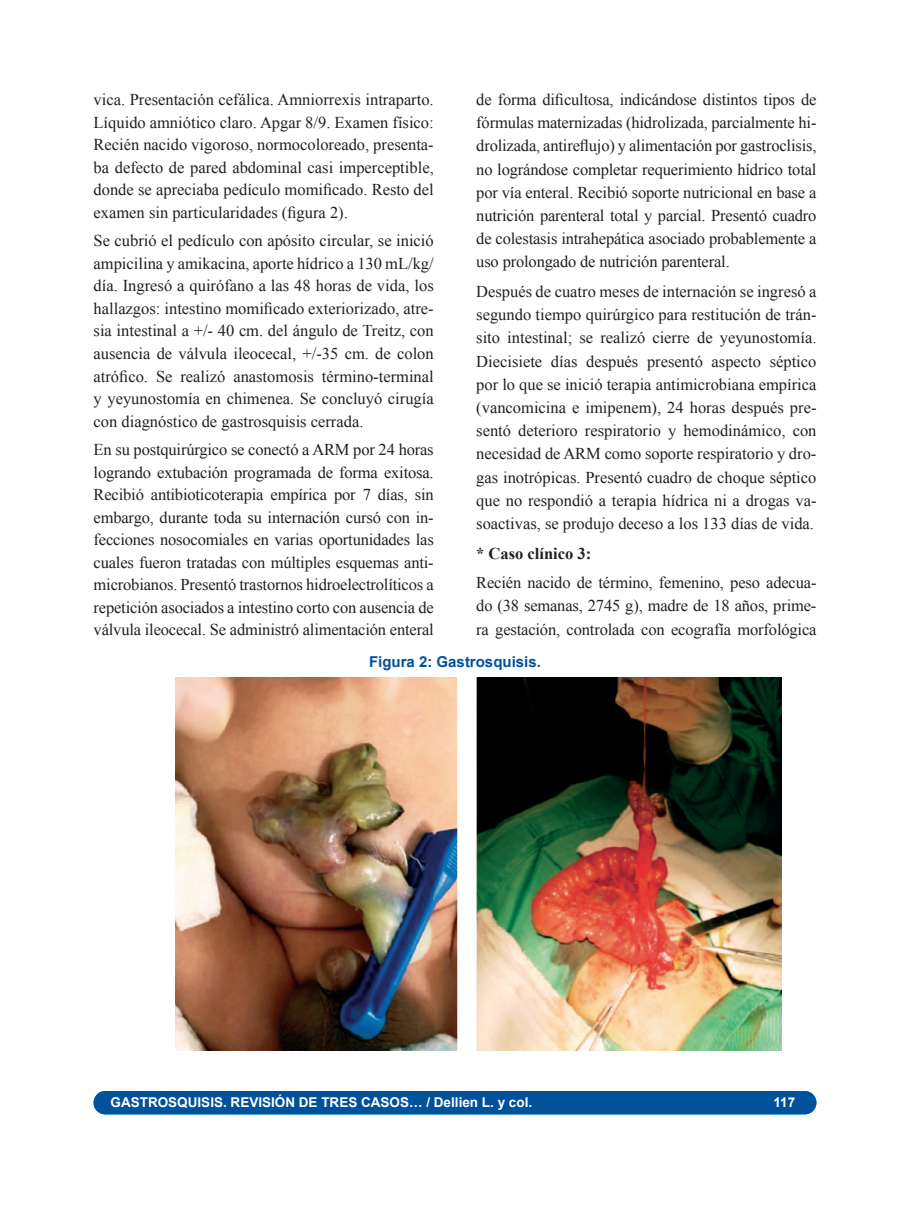
<style>
.page{position:relative;width:910px;height:1208px;background:#fff}
.page>*{position:absolute;margin:0;border:0;box-sizing:border-box;transform-origin:0 0}
.t1{font:16.5px/22.5px "Times New Roman";letter-spacing:-.005em;color:#231f20;text-align:justify}
.t2{font:700 16.5px "Times New Roman";color:#231f20}
.t3{font:700 15px "Arial";color:#01519b}
.t4{font:700 13.5px "Arial";color:#fff}
</style>
<div class="page">
<div style="left:94px;top:1091px;width:722px;height:22px;background:#01519b;border-radius:11px"></div>
<div style="left:94px;top:1091px;width:722px;height:23px;border:2px solid #01519b;border-radius:11px"></div>
<img style="left:176px;top:678px;width:605px;height:372px">
<p class="t1" style="left:94px;top:88px;width:342px">vica. Presentación cefálica. Amniorrexis intraparto.<br>Líquido amniótico claro. Apgar 8/9. Examen físico:<br>Recién nacido vigoroso, normocoloreado, presenta&shy;ba defecto de pared abdominal casi imperceptible, donde se apreciaba pedículo momificado. Resto del examen sin particularidades (figura 2).</p>
<p class="t1" style="left:94px;top:230px;width:342px">Se cubrió el pedículo con apósito circular, se inició ampicilina y amikacina, aporte hídrico a 130 mL/kg/ día. Ingresó a quirófano a las 48 horas de vida, los hallazgos: intestino momificado exteriorizado, atre&shy;sia intestinal a +/- 40 cm. del ángulo de Treitz, con ausencia de válvula ileocecal, +/-35 cm. de colon atrófico. Se realizó anastomosis término-terminal y yeyunostomía en chimenea. Se concluyó cirugía con diagnóstico de gastrosquisis cerrada.</p>
<p class="t1" style="left:94px;top:438px;width:342px">En su postquirúrgico se conectó a ARM por 24 horas logrando extubación programada de forma exitosa.<br>Recibió antibioticoterapia empírica por 7 días, sin embargo, durante toda su internación cursó con in&shy;fecciones nosocomiales en varias oportunidades las cuales fueron tratadas con múltiples esquemas anti&shy;microbianos. Presentó trastornos hidroelectrolíticos a repetición asociados a intestino corto con ausencia de válvula ileocecal. Se administró alimentación enteral</p>
<p class="t1" style="left:476px;top:88px;width:342px;line-height:23.2px">de forma dificultosa, indicándose distintos tipos de fórmulas maternizadas (hidrolizada, parcialmente hi&shy;drolizada, antireflujo) y alimentación por gastroclisis, no lográndose completar requerimiento hídrico total por vía enteral. Recibió soporte nutricional en base a nutrición parenteral total y parcial. Presentó cuadro de colestasis intrahepática asociado probablemente a uso prolongado de nutrición parenteral.</p>
<p class="t1" style="left:476px;top:280px;width:342px;line-height:23.2px">Después de cuatro meses de internación se ingresó a segundo tiempo quirúrgico para restitución de trán&shy;sito intestinal; se realizó cierre de yeyunostomía.<br>Diecisiete días después presentó aspecto séptico por lo que se inició terapia antimicrobiana empírica (vancomicina e imipenem), 24 horas después pre&shy;sentó deterioro respiratorio y hemodinámico, con necesidad de ARM como soporte respiratorio y dro&shy;gas inotrópicas. Presentó cuadro de choque séptico que no respondió a terapia hídrica ni a drogas va&shy;soactivas, se produjo deceso a los 133 días de vida.</p>
<p class="t2" style="left:476px;top:544px;width:117px">* Caso clínico 3:</p>
<p class="t1" style="left:476px;top:571px;width:342px;line-height:23.2px">Recién nacido de término, femenino, peso adecua&shy;do (38 semanas, 2745 g), madre de 18 años, prime&shy;ra gestación, controlada con ecografía morfológica</p>
<p class="t3" style="left:369px;top:653px;width:173px">Figura 2: Gastrosquisis.</p>
<p class="t4" style="left:111px;top:1095px;width:423px">GASTROSQUISIS. REVISIÓN DE TRES CASOS… / Dellien L. y col.</p>
<p class="t4" style="left:773px;top:1095px;width:23px">117</p>
</div>
